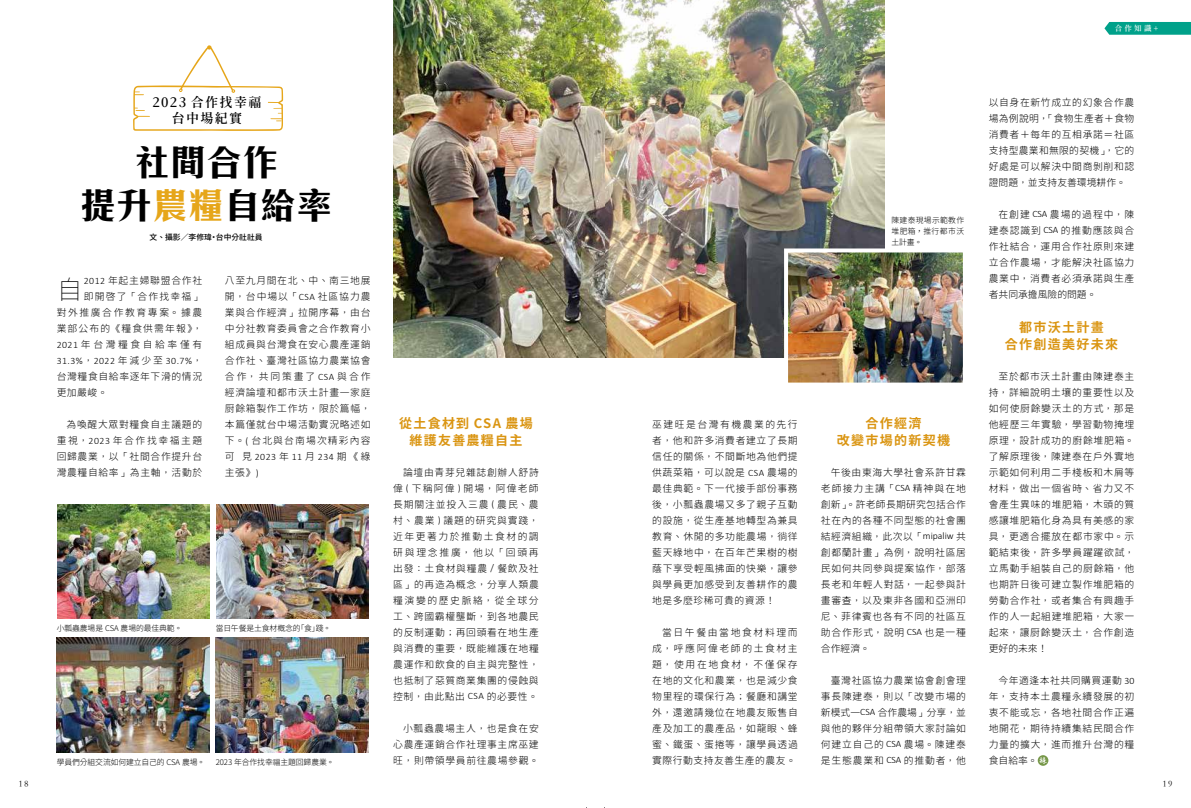
<style>
.page{position:relative;width:1191px;height:808px;background:#fff}
.page>*{position:absolute;margin:0;border:0;box-sizing:border-box;transform-origin:0 0}
.t1{font:700 36px/43.2px "C Hei 3 HK";color:#000;text-align:center}
.t2{font:100 25.8px "Noto Sans CJ Ktc";color:#000}
.t3{font:600 13.1px/15.7px "Gen Wan Min TW";letter-spacing:.1em;color:#000;text-align:center}
.t4{font:13px/17px "Gen Yo Gothic TW B";letter-spacing:.1em;color:#da9512;text-align:center}
.t5{font:300 9.8px/16px "Gen Jyuu Gothic";letter-spacing:.065em;color:#000;text-align:justify}
.t6{font:300 9.8px/16px "Gen Jyuu Gothic";letter-spacing:.12em;color:#000;text-align:right}
.t7{font:300 9.8px "Calibri";letter-spacing:.05em;color:#000}
.t8{font:9px "ST Kaiti";color:#000}
.t9{font:7.8px/11px "Gen Yo Gothic TW L";letter-spacing:-.01em;color:#000;text-align:justify}
.t10{font:7.8px "Gen Yo Gothic TW M";color:#000}
.t11{font:600 7.5px "Gen Ryu Min TW";color:#fff}
.s1{color:#e6a61a}
.s2{font-family:"Calibri"}
.s3{font-family:"DF Yuan Std W3";font-weight:400}
.s4{font-family:"Gen Jyuu Gothic"}
</style>
<div class="page">
<img style="left:604px;top:0;width:280px;height:358px">
<img style="left:789px;top:253px;width:173px;height:129px">
<div style="left:784px;top:248px;width:183px;height:139px;border:4px solid #fff"></div>
<svg style="left:1037px;top:755px;width:11px;height:11px"></svg>
<svg style="left:1104px;top:22px;width:87px;height:13px"></svg>
<img style="left:57px;top:504px;width:152px;height:115px">
<img style="left:216px;top:504px;width:153px;height:115px">
<img style="left:57px;top:638px;width:152px;height:114px">
<img style="left:216px;top:638px;width:152px;height:114px">
<img style="left:393px;top:0;width:211px;height:358px">
<svg style="left:133px;top:45px;width:150px;height:86px"></svg>
<svg style="left:587px;top:0;width:18px;height:1px"></svg>
<p class="t8" style="left:18px;top:778px;width:11px">18</p>
<h3 class="t3" style="left:152px;top:94px;width:110px">2023 合作找幸福台中場紀實</h3>
<h1 class="t1" style="left:80px;top:138px;width:254px">社間合作<br>提升<span class="s1">農糧</span>自給率</h1>
<p class="t10" style="left:149px;top:233px;width:115px">文、攝影／李修瑋・台中分社社員</p>
<p class="t6" style="left:57px;top:272px;width:147px"><span class="s2">2012</span> 年起主婦聯盟合作社<br>即開啓了<span class="s3">「</span>合作找幸福<span class="s3">」<br></span>對外推廣合作教育專案<span class="s3">。</span>據農業部公布的<span class="s3">《</span>糧食供需年報<span class="s3">》，<br></span><span class="s2">2021</span>年台灣糧食自給率僅有</p>
<p class="t7" style="left:57px;top:354px;width:147px">31.3%<span class="s3">，</span>2022 <span class="s4">年減少至</span> 30.7%<span class="s3">，</span></p>
<p class="t5" style="left:57px;top:369px;width:147px">台灣糧食自給率逐年下滑的情況更加嚴峻<span class="s3">。</span></p>
<p class="t5" style="left:57px;top:417px;width:147px;text-indent:10px">為喚醒大眾對糧食自主議題的重視<span class="s3">，</span><span class="s2">2023</span> 年合作找幸福主題回歸農業<span class="s3">，</span>以<span class="s3">「</span>社間合作提升台灣農糧自給率<span class="s3">」</span>為主軸<span class="s3">，</span>活動於</p>
<h2 class="t2" style="left:57px;top:275px;width:27px">自</h2>
<p class="t5" style="left:225px;top:272px;width:147px">八至九月間在北<span class="s3">、</span>中<span class="s3">、</span>南三地展開<span class="s3">，</span>台中場以<span class="s3">「</span><span class="s2">CSA</span> 社區協力農業與合作經濟<span class="s3">」</span>拉開序幕<span class="s3">，</span>由台中分社教育委員會之合作教育小組成員與台灣食在安心農產運銷合作社<span class="s3">、</span>臺灣社區協力農業協會合作<span class="s3">，</span>共同策畫了<span class="s2">CSA</span>與合作經濟論壇和都市沃土計畫<span class="s3">—</span>家庭厨餘箱製作工作坊<span class="s3">，</span>限於篇幅<span class="s3">，</span>本篇僅就台中場活動實況略述如下<span class="s3">。</span><span class="s2">(</span> 台北與台南場次精彩內容</p>
<p class="t7" style="left:225px;top:451px;width:147px"><span class="s4">可 見</span>2023<span class="s4">年</span>11<span class="s4">月</span>234<span class="s4">期</span><span class="s3">《</span><span class="s4">綠</span></p>
<p class="t5" style="left:225px;top:465px;width:35px">主張<span class="s3">》</span><span class="s2">)</span></p>
<p class="t9" style="left:57px;top:623px;width:127px">小瓢蟲農場是 CSA 農場的最佳典範。</p>
<p class="t9" style="left:216px;top:623px;width:117px">當日午餐是土食材概念的「食」踐。</p>
<p class="t9" style="left:57px;top:756px;width:150px">學員們分組交流如何建立自己的 CSA 農場。</p>
<p class="t9" style="left:216px;top:756px;width:120px">2023 年合作找幸福主題回歸農業。</p>
<h3 class="t4" style="left:399px;top:415px;width:135px">從土食材到 CSA 農場維護友善農糧自主</h3>
<p class="t5" style="left:393px;top:464px;width:147px;text-indent:10px">論壇由青芽兒雜誌創辦人舒詩偉 <span class="s2">(</span> 下稱阿偉 <span class="s2">)</span> 開場<span class="s3">，</span>阿偉老師長期關注並投入三農 <span class="s2">(</span> 農民<span class="s3">、</span>農村<span class="s3">、</span>農業 <span class="s2">)</span> 議題的研究與實踐<span class="s3">，</span>近年更著力於推動土食材的調研與理念推廣<span class="s3">，</span>他以<span class="s3">「</span>回頭再出發<span class="s3">：</span>土食材與糧農 <span class="s2">/</span> 餐飲及社區<span class="s3">」</span>的再造為概念<span class="s3">，</span>分享人類農糧演變的歷史脈絡<span class="s3">，</span>從全球分工<span class="s3">、</span>跨國霸權壟斷<span class="s3">，</span>到各地農民的反制運動<span class="s3">；</span>再回頭看在地生產與消費的重要<span class="s3">，</span>既能維護在地糧農運作和飲食的自主與完整性<span class="s3">，</span>也抵制了惡質商業集團的侵蝕與控制<span class="s3">，</span>由此點出 <span class="s2">CSA</span> 的必要性<span class="s3">。</span></p>
<p class="t5" style="left:393px;top:720px;width:147px;text-indent:10px">小瓢蟲農場主人<span class="s3">，</span>也是食在安心農產運銷合作社理事主席巫建旺<span class="s3">，</span>則帶領學員前往農場參觀<span class="s3">。</span></p>
<p class="t11" style="left:1114px;top:24px;width:45px">合作知識+</p>
<p class="t5" style="left:652px;top:416px;width:147px">巫建旺是台灣有機農業的先行者<span class="s3">，</span>他和許多消費者建立了長期信任的關係<span class="s3">，</span>不間斷地為他們提供蔬菜箱<span class="s3">，</span>可以說是 <span class="s2">CSA</span> 農場的最佳典範<span class="s3">。</span>下一代接手部份事務後<span class="s3">，</span>小瓢蟲農場又多了親子互動的設施<span class="s3">，</span>從生產基地轉型為兼具教育<span class="s3">、</span>休閒的多功能農場<span class="s3">，</span>徜徉藍天綠地中<span class="s3">，</span>在百年芒果樹的樹蔭下享受輕風拂面的快樂<span class="s3">，</span>讓參與學員更加感受到友善耕作的農地是多麼珍稀可貴的資源<span class="s3">！</span></p>
<p class="t5" style="left:652px;top:624px;width:147px;text-indent:10px">當日午餐由當地食材料理而成<span class="s3">，</span>呼應阿偉老師的土食材主題<span class="s3">，</span>使用在地食材<span class="s3">，</span>不僅保存在地的文化和農業<span class="s3">，</span>也是減少食物里程的環保行為<span class="s3">；</span>餐廳和講堂外<span class="s3">，</span>還邀請幾位在地農友販售自產及加工的農產品<span class="s3">，</span>如龍眼<span class="s3">、</span>蜂蜜<span class="s3">、</span>鐵蛋<span class="s3">、</span>蛋捲等<span class="s3">，</span>讓學員透過實際行動支持友善生產的農友<span class="s3">。</span></p>
<p class="t9" style="left:891px;top:215px;width:74px">陳建泰現場示範教作堆肥箱，推行都市沃土計畫。</p>
<h3 class="t4" style="left:837px;top:415px;width:115px">合作經濟<br>改變市場的新契機</h3>
<p class="t5" style="left:821px;top:464px;width:147px;text-indent:10px">午後由東海大學社會系許甘霖老師接力主講<span class="s3">「</span><span class="s2">CSA</span> 精神與在地創新<span class="s3">」。</span>許老師長期研究包括合作社在內的各種不同型態的社會團結經濟組織<span class="s3">，</span>此次以<span class="s3">「</span><span class="s2">mipaliw</span> 共創都蘭計畫<span class="s3">」</span>為例<span class="s3">，</span>說明社區居民如何共同參與提案協作<span class="s3">，</span>部落長老和年輕人對話<span class="s3">，</span>一起參與計畫審<span class="s3">查，</span>以及東非各國和亞洲印尼<span class="s3">、</span>菲律賓也各有不同的社區互助合作形式<span class="s3">，</span>說明 <span class="s2">CSA</span> 也是一種合作經濟<span class="s3">。</span></p>
<p class="t5" style="left:821px;top:672px;width:147px;text-indent:10px">臺灣社區協力農業協會創會理事長陳建泰<span class="s3">，</span>則以<span class="s3">「</span>改變市場的新模式<span class="s3">—</span><span class="s2">CSA</span> 合作農場<span class="s3">」</span>分享<span class="s3">，</span>並與他的夥伴分組帶領大家討論如何建立自己的 <span class="s2">CSA</span> 農場<span class="s3">。</span>陳建泰是生態農業和 <span class="s2">CSA</span> 的推動者<span class="s3">，</span>他</p>
<p class="t5" style="left:988px;top:94px;width:147px">以自身在新竹成立的幻象合作農場為例說明<span class="s3">，「</span>食物生產者＋食物消費者＋每年的互相承諾＝社區支持型農業和無限的契機<span class="s3">」，</span>它的好處是可以解決中間商剝削和認證問題<span class="s3">，</span>並支持友善環境耕作<span class="s3">。</span></p>
<p class="t5" style="left:988px;top:206px;width:147px;text-indent:10px">在創建 <span class="s2">CSA</span> 農場的過程中<span class="s3">，</span>陳建泰認識到 <span class="s2">CSA</span> 的推動應該與合作社結合<span class="s3">，</span>運用合作社原則來建立合作農場<span class="s3">，</span>才能解決社區協力農業中<span class="s3">，</span>消費者必須承諾與生產者共同承擔風險的問題<span class="s3">。</span></p>
<h3 class="t4" style="left:1005px;top:319px;width:115px">都市沃土計畫<br>合作創造美好未來</h3>
<p class="t5" style="left:988px;top:368px;width:147px;text-indent:10px">至於都市沃土計畫由陳建泰主持<span class="s3">，</span>詳細說明土壤的重要性以及如何使厨餘變沃土的方式<span class="s3">，</span>那是他經歷三年實驗<span class="s3">，</span>學習動物掩埋原理<span class="s3">，</span>設計成功的廚餘堆肥箱<span class="s3">。</span>了解原理後<span class="s3">，</span>陳建泰在戶外實地示範如何利用二手棧板和木屑等材料<span class="s3">，</span>做出一個省時<span class="s3">、</span>省力又不會產生異味的堆肥箱<span class="s3">，</span>木頭的質感讓堆肥箱化身為具有美感的家具<span class="s3">，</span>更適合擺放在都市家中<span class="s3">。</span>示範結束後<span class="s3">，</span>許多學員躍躍欲試<span class="s3">，</span>立馬動手組裝自己的厨餘箱<span class="s3">，</span>他也期許日後可建立製作堆肥箱的勞動合作社<span class="s3">，</span>或者集合有興趣手作的人一起組建堆肥箱<span class="s3">，</span>大家一起來<span class="s3">，</span>讓厨餘變沃土<span class="s3">，</span>合作創造更好的未來<span class="s3">！</span></p>
<p class="t5" style="left:988px;top:672px;width:147px;text-indent:10px">今年適逢本社共同購買運動 <span class="s2">30</span>年<span class="s3">，</span>支持本土農糧永續發展的初衷不能或忘<span class="s3">，</span>各地社間合作正遍地開花<span class="s3">，</span>期待持續集結民間合作力量的擴大<span class="s3">，</span>進而推升台灣的糧食自給率<span class="s3">。</span></p>
<p class="t8" style="left:1162px;top:778px;width:11px">19</p>
</div>
